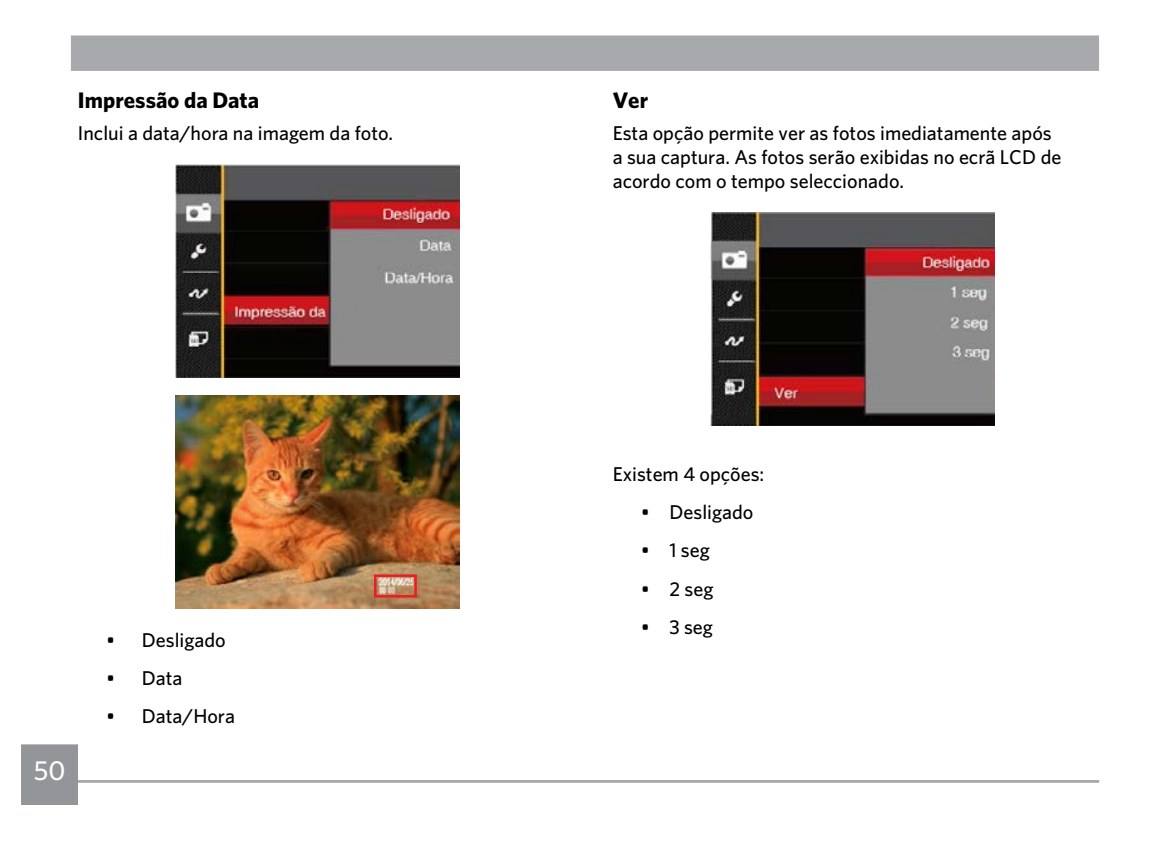
<style>
.page{position:relative;width:1170px;height:851px;background:#fff}
.page>*{position:absolute;margin:0;border:0;box-sizing:border-box;transform-origin:0 0}
.t1{font:500 27.5px "Whitney";color:#fff}
.t2{font:700 22.5px "Whitney";color:#000}
.t3{font:500 20px/24px "Whitney";color:#000}
</style>
<div class="page">
<div style="left:71px;top:35px;width:1027px;height:36px;background:#a7a9ac;border:2px solid #a7a9ac"></div>
<hr style="left:78px;top:780px;width:1020px;height:2px;background:#a7a9ac">
<div style="left:21px;top:744px;width:57px;height:60px;background:#939598"></div>
<img style="left:176px;top:165px;width:283px;height:212px">
<img style="left:176px;top:395px;width:283px;height:213px">
<div style="left:374px;top:574px;width:43px;height:23px;border:2px solid #ed1b23"></div>
<img style="left:710px;top:213px;width:284px;height:212px">
<p class="t2" style="left:78px;top:87px;width:183px">Impressão da Data</p>
<p class="t3" style="left:78px;top:120px;width:316px">Inclui a data/hora na imagem da foto.</p>
<h1 class="t1" style="left:34px;top:753px;width:33px">50</h1>
<p class="t3" style="left:106px;top:627px;width:121px">• Desligado</p>
<p class="t3" style="left:106px;top:665px;width:78px">• Data</p>
<p class="t3" style="left:106px;top:703px;width:130px">• Data/Hora</p>
<p class="t2" style="left:612px;top:87px;width:37px">Ver</p>
<p class="t3" style="left:612px;top:120px;width:450px">Esta opção permite ver as fotos imediatamente após a sua captura. As fotos serão exibidas no ecrã LCD de acordo com o tempo seleccionado.</p>
<p class="t3" style="left:612px;top:461px;width:153px">Existem 4 opções:</p>
<p class="t3" style="left:641px;top:499px;width:114px">• Desligado</p>
<p class="t3" style="left:641px;top:537px;width:70px">• 1 seg</p>
<p class="t3" style="left:641px;top:576px;width:74px">• 2 seg</p>
<p class="t3" style="left:641px;top:614px;width:73px">• 3 seg</p>
</div>
